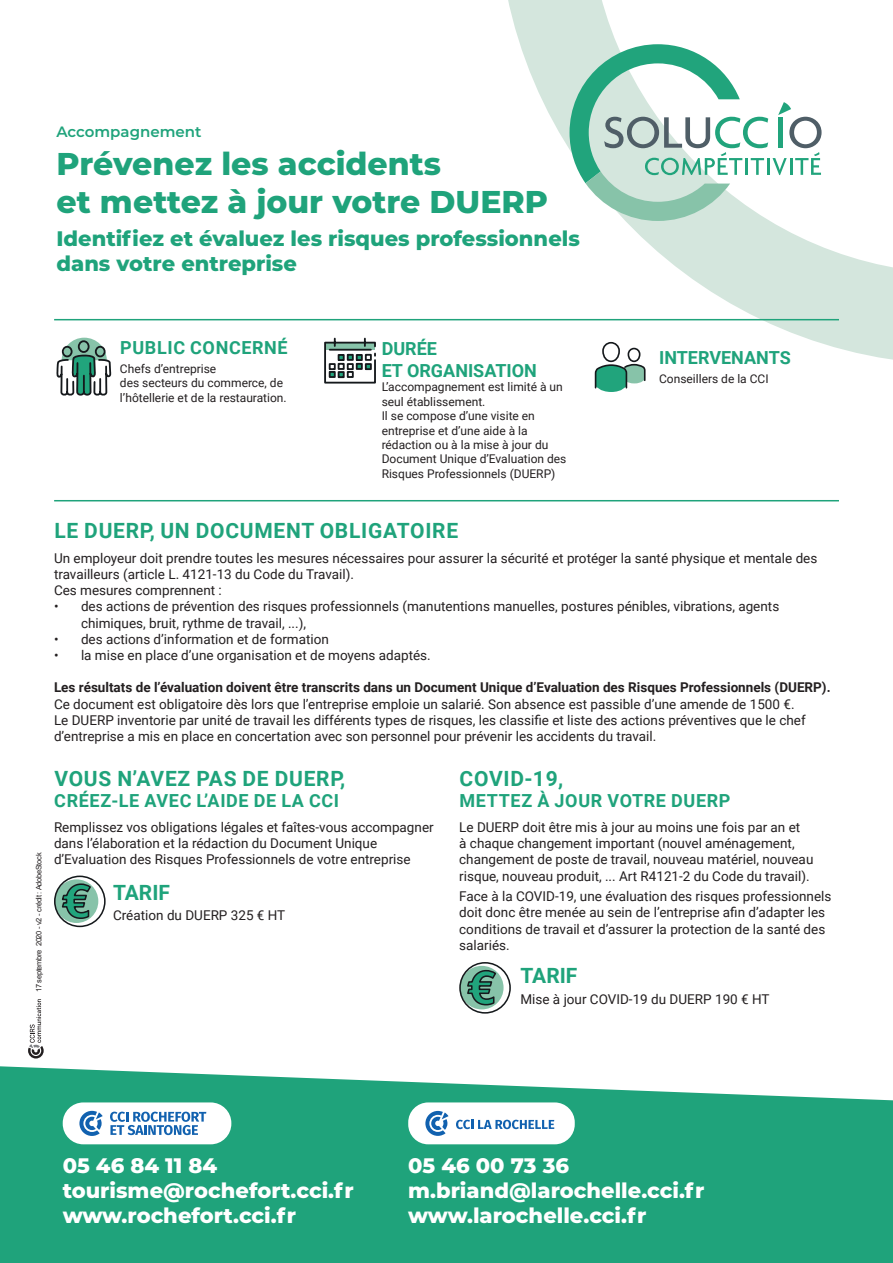
<style>
.page{position:relative;width:893px;height:1263px;background:#fff}
.page>*{position:absolute;margin:0;border:0;box-sizing:border-box;transform-origin:0 0}
.t1{font:800 31.5px/37.8px "Montserrat";color:#1fa37b}
.t2{font:800 21px/25.2px "Montserrat";color:#fff}
.t3{font:700 21px "Roboto";letter-spacing:.035em;color:#1fa37b}
.t4{font:800 21px/25.2px "Montserrat";color:#1fa37b}
.t5{font:700 18px "Roboto";letter-spacing:.035em;color:#1fa37b}
.t6{font:700 18px/21.6px "Roboto";color:#1fa37b}
.t7{font:600 15px "Montserrat";color:#1fa37b}
.t8{font:13.5px/16.2px "Roboto";color:#231f20}
.t9{font:700 13.5px "Roboto";color:#231f20}
.t10{font:12px/14.4px "Roboto";color:#231f20}
.t11{font:7.5px "Arial";letter-spacing:-.04em;color:#231f20}
</style>
<div class="page">
<svg style="left:0;top:1066px;width:893px;height:197px;background:#34ab87"></svg>
<svg style="left:497px;top:0;width:396px;height:360px"></svg>
<hr style="left:54px;top:319px;width:785px;height:1px;background:#1fa37b">
<hr style="left:54px;top:500px;width:785px;height:1px;background:#1fa37b">
<svg style="left:569px;top:44px;width:252px;height:177px"></svg>
<svg style="left:28px;top:999px;width:16px;height:59px"></svg>
<div style="left:63px;top:1102px;width:168px;height:42px;background:#fff;border-radius:21px"></div>
<svg style="left:79px;top:1111px;width:24px;height:25px"></svg>
<svg style="left:110px;top:1111px;width:96px;height:24px"></svg>
<svg style="left:324px;top:337px;width:52px;height:47px"></svg>
<svg style="left:54px;top:875px;width:52px;height:53px"></svg>
<svg style="left:459px;top:962px;width:52px;height:52px"></svg>
<svg style="left:56px;top:318px;width:57px;height:78px"></svg>
<svg style="left:594px;top:341px;width:52px;height:51px"></svg>
<div style="left:408px;top:1102px;width:167px;height:42px;background:#fff;border-radius:20px"></div>
<svg style="left:456px;top:1120px;width:98px;height:9px"></svg>
<svg style="left:425px;top:1111px;width:23px;height:25px"></svg>
<p class="t7" style="left:56px;top:121px;width:147px">Accompagnement</p>
<h1 class="t1" style="left:56px;top:143px;width:493px">Prévenez les accidents<br>et mettez à jour votre DUERP</h1>
<h2 class="t4" style="left:56px;top:225px;width:525px">Identifiez et évaluez les risques professionnels dans votre entreprise</h2>
<h3 class="t5" style="left:120px;top:335px;width:169px">PUBLIC CONCERNÉ</h3>
<p class="t10" style="left:120px;top:361px;width:168px">Chefs d’entreprise<br>des secteurs du commerce, de l’hôtellerie et de la restauration.</p>
<h3 class="t6" style="left:382px;top:338px;width:157px">DURÉE<br>ET ORGANISATION</h3>
<p class="t10" style="left:382px;top:379px;width:186px">L’accompagnement est limité à un seul établissement.<br>Il se compose d’une visite en entreprise et d’une aide à la rédaction ou à la mise à jour du<br>Document Unique d’Evaluation des<br>Risques Professionnels (DUERP)</p>
<h3 class="t6" style="left:659px;top:346px;width:133px">INTERVENANTS</h3>
<p class="t10" style="left:659px;top:371px;width:111px">Conseillers de la CCI</p>
<p class="t11" style="left:34px;top:992px;width:141px;rotate:-90deg">17 septembre 2020 - v2 - crédit : AdobeStock</p>
<h2 class="t3" style="left:54px;top:516px;width:405px">LE DUERP, UN DOCUMENT OBLIGATOIRE</h2>
<p class="t8" style="left:54px;top:549px;width:765px">Un employeur doit prendre toutes les mesures nécessaires pour assurer la sécurité et protéger la santé physique et mentale des travailleurs (article L. 4121-13 du Code du Travail).<br>Ces mesures comprennent :</p>
<p class="t8" style="left:81px;top:598px;width:700px;text-indent:-27px">• des actions de prévention des risques professionnels (manutentions manuelles, postures pénibles, vibrations, agents chimiques, bruit, rythme de travail, ...),</p>
<p class="t8" style="left:54px;top:630px;width:276px">• des actions d’information et de formation</p>
<p class="t8" style="left:54px;top:647px;width:378px">• la mise en place d’une organisation et de moyens adaptés.</p>
<p class="t9" style="left:54px;top:678px;width:778px">Les résultats de l’évaluation doivent être transcrits dans un Document Unique d’Evaluation des Risques Professionnels (DUERP).</p>
<p class="t8" style="left:54px;top:695px;width:753px">Ce document est obligatoire dès lors que l’entreprise emploie un salarié. Son absence est passible d’une amende de 1500 €.<br>Le DUERP inventorie par unité de travail les différents types de risques, les classifie et liste des actions préventives que le chef d’entreprise a mis en place en concertation avec son personnel pour prévenir les accidents du travail.</p>
<h2 class="t3" style="left:54px;top:763px;width:292px">VOUS N’AVEZ PAS DE DUERP,</h2>
<h3 class="t5" style="left:54px;top:788px;width:286px">CRÉEZ-LE AVEC L’AIDE DE LA CCI</h3>
<p class="t8" style="left:54px;top:819px;width:381px">Remplissez vos obligations légales et faîtes-vous accompagner dans l’élaboration et la rédaction du Document Unique d’Evaluation des Risques Professionnels de votre entreprise</p>
<h2 class="t3" style="left:113px;top:878px;width:58px">TARIF</h2>
<p class="t8" style="left:113px;top:907px;width:174px">Création du DUERP 325 € HT</p>
<h2 class="t3" style="left:460px;top:763px;width:105px">COVID-19,</h2>
<h3 class="t5" style="left:460px;top:788px;width:272px">METTEZ À JOUR VOTRE DUERP</h3>
<p class="t8" style="left:459px;top:819px;width:356px">Le DUERP doit être mis à jour au moins une fois par an et<br>à chaque changement important (nouvel aménagement, changement de poste de travail, nouveau matériel, nouveau risque, nouveau produit, ... Art R4121-2 du Code du travail).</p>
<p class="t8" style="left:459px;top:888px;width:374px">Face à la COVID-19, une évaluation des risques professionnels doit donc être menée au sein de l’entreprise afin d’adapter les conditions de travail et d’assurer la protection de la santé des salariés.</p>
<h2 class="t3" style="left:520px;top:961px;width:58px">TARIF</h2>
<p class="t8" style="left:520px;top:990px;width:251px">Mise à jour COVID-19 du DUERP 190 € HT</p>
<h2 class="t2" style="left:63px;top:1151px;width:292px">05 46 84 11 84 tourisme@rochefort.cci.fr www.rochefort.cci.fr</h2>
<h2 class="t2" style="left:408px;top:1151px;width:298px">05 46 00 73 36 m.briand@larochelle.cci.fr www.larochelle.cci.fr</h2>
</div>
